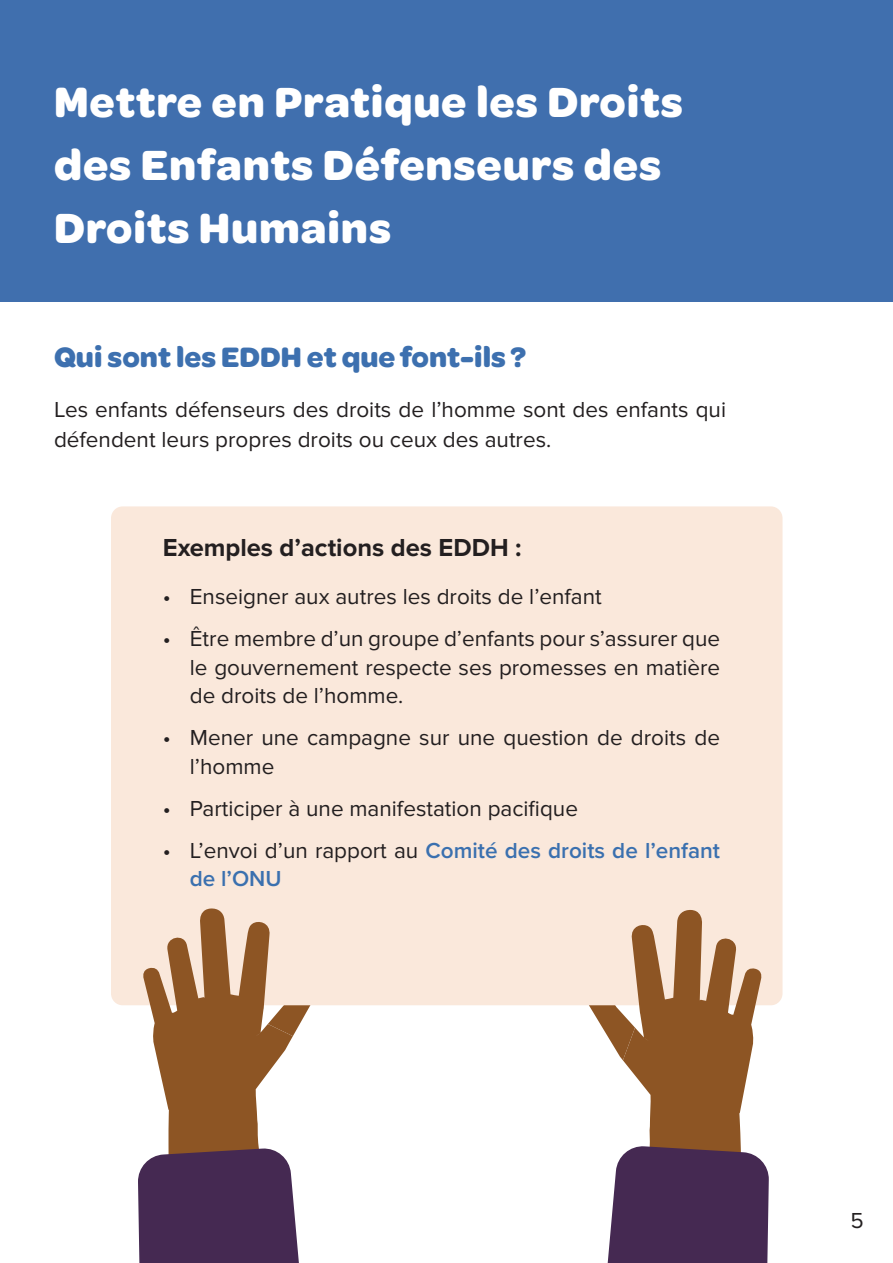
<style>
.page{position:relative;width:893px;height:1263px;background:#fff}
.page>*{position:absolute;margin:0;border:0;box-sizing:border-box;transform-origin:0 0}
.Chapter_Heading{font:700 45px/63px "Omnes";letter-spacing:.02em;color:#fff}
.Heading_1{font:700 30px "Omnes";color:#3d70af}
.t1{font:700 25.5px "Proxima Nova";color:#231f20}
.t2{font:22.5px/28.5px "Proxima Nova";color:#231f20}
.t3{font:600 22.5px/28.5px "Proxima Nova";color:#3a70af}
.s1{font-weight:400;color:#231f20}
</style>
<div class="page">
<div style="left:0;top:0;width:893px;height:302px;background:#406fae"></div>
<svg style="left:293px;top:1005px;width:25px;height:31px"></svg>
<svg style="left:585px;top:1005px;width:38px;height:55px"></svg>
<div style="left:111px;top:506px;width:671px;height:499px;background:#fae8db;border-radius:12px"></div>
<svg style="left:142px;top:908px;width:151px;height:240px;fill:#8d5524"></svg>
<svg style="left:138px;top:1148px;width:161px;height:115px;background:#51375c"></svg>
<svg style="left:623px;top:910px;width:139px;height:235px;fill:#8d5524"></svg>
<svg style="left:607px;top:1145px;width:162px;height:118px;background:#53385c"></svg>
<p class="Chapter_Heading" style="left:54px;top:68px;width:630px">Mettre en Pratique les Droits des Enfants Défenseurs des<br>Droits Humains</p>
<p class="Heading_1" style="left:54px;top:335px;width:474px">Qui sont les EDDH et que font-ils ?</p>
<p class="t2" style="left:54px;top:395px;width:674px;line-height:30px">Les enfants défenseurs des droits de l’homme sont des enfants qui défendent leurs propres droits ou ceux des autres.</p>
<p class="t1" style="left:163px;top:532px;width:360px">Exemples d’actions des EDDH :</p>
<p class="t2" style="left:163px;top:583px;width:440px">• Enseigner aux autres les droits de l’enfant</p>
<p class="t2" style="left:190px;top:625px;width:532px;text-align:justify;text-indent:-27px">• Être membre d’un groupe d’enfants pour s’assurer que le gouvernement respecte ses promesses en matière de droits de l’homme.</p>
<p class="t2" style="left:190px;top:724px;width:532px;text-indent:-27px">• Mener une campagne sur une question de droits de l’homme</p>
<p class="t2" style="left:163px;top:794px;width:417px">• Participer à une manifestation pacifique</p>
<p class="t3" style="left:190px;top:835px;width:532px;text-indent:-27px"><span class="s1">• L’envoi d’un rapport au</span> Comité des droits de l’enfant de l’ONU</p>
<p class="t2" style="left:850px;top:1207px;width:15px">5</p>
</div>
